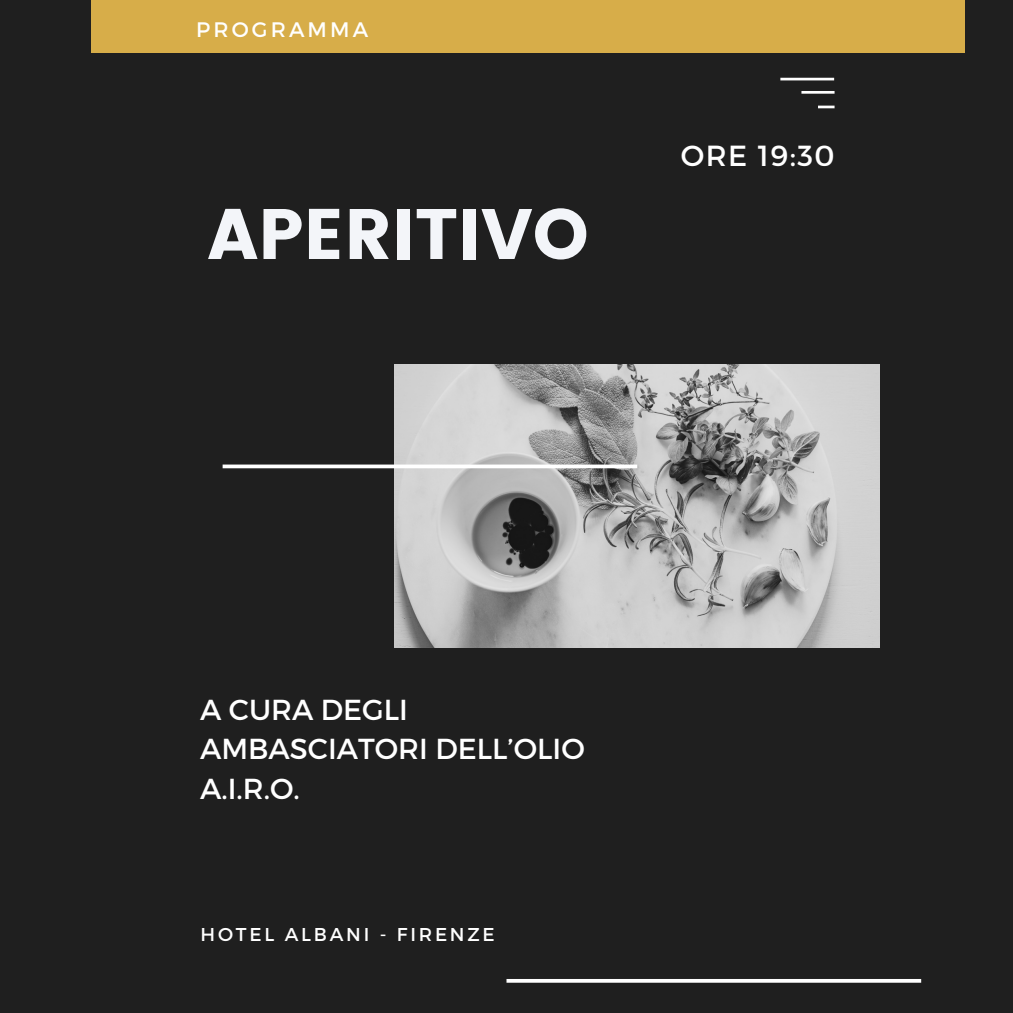
<style>
.page{position:relative;width:1013px;height:1013px;background:#fff}
.page>*{position:absolute;margin:0;border:0;box-sizing:border-box;transform-origin:0 0}
.t1{font:71.25px "Poppins";color:#f3f5f9}
.t2{font:29px "Montserrat";letter-spacing:.05em;color:#fff}
.t3{font:28.88px/39.8px "Montserrat";color:#fff}
.t4{font:21px "Montserrat";letter-spacing:.15em;color:#fff}
.t5{font:18.62px "Montserrat";letter-spacing:.15em;color:#fff}
</style>
<div class="page">
<div style="left:0;top:0;width:1012px;height:1012px;background:#1f1f1f"></div>
<img style="left:394px;top:365px;width:485px;height:282px">
<div style="left:91px;top:0;width:873px;height:53px;background:#d7ad49"></div>
<hr style="left:780px;top:78px;width:54px;height:2px;background:#fff">
<hr style="left:801px;top:91px;width:33px;height:3px;background:#fff">
<svg style="left:818px;top:106px;width:16px;height:2px"></svg>
<svg style="left:506px;top:979px;width:415px;height:3px"></svg>
<svg style="left:223px;top:464px;width:414px;height:4px;background:#ebebeb"></svg>
<p class="t4" style="left:196px;top:16px;width:174px">PROGRAMMA</p>
<h1 class="t1" style="left:207px;top:193px;width:383px">APERITIVO</h1>
<p class="t2" style="left:681px;top:137px;width:155px">ORE 19:30</p>
<p class="t3" style="left:200px;top:688px;width:386px">A CURA DEGLI<br>AMBASCIATORI DELL’OLIO<br>A.I.R.O.</p>
<p class="t5" style="left:200px;top:922px;width:296px">HOTEL ALBANI - FIRENZE</p>
</div>
